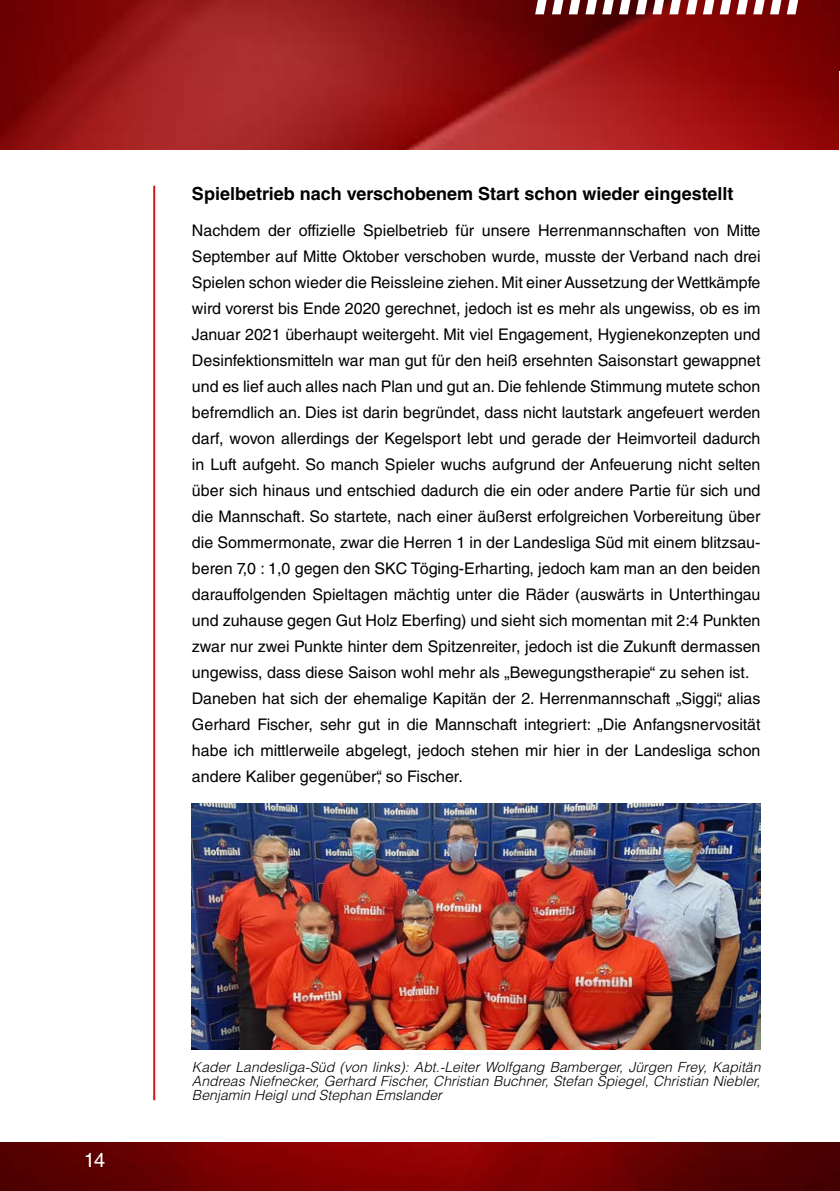
<style>
.page{position:relative;width:840px;height:1191px;background:#fff}
.page>*{position:absolute;margin:0;border:0;box-sizing:border-box;transform-origin:0 0}
.t1{font:20px "Helvetica LT Std";color:#fff}
.t2{font:700 18px "Helvetica LT Std";color:#000}
.t3{font:16px/26px "Helvetica LT Std";color:#000}
.t4{font:italic 300 14px/14px "Helvetica LT Std";color:#000;text-align:justify}
</style>
<div class="page">
<img style="left:0;top:0;width:839px;height:149px">
<img style="left:0;top:1142px;width:839px;height:49px">
<svg style="left:535px;top:0;width:44px;height:14px"></svg>
<svg style="left:585px;top:0;width:11px;height:14px"></svg>
<svg style="left:602px;top:0;width:61px;height:14px"></svg>
<svg style="left:669px;top:0;width:61px;height:14px"></svg>
<svg style="left:736px;top:0;width:61px;height:14px"></svg>
<hr style="left:153px;top:186px;width:2px;height:914px;background:#cd171a">
<img style="left:192px;top:804px;width:568px;height:245px">
<p class="t2" style="left:192px;top:183px;width:543px">Spielbetrieb nach verschobenem Start schon wieder eingestellt</p>
<p class="t3" style="left:192px;top:217px;width:569px">Nachdem der offizielle Spielbetrieb für unsere Herrenmannschaften von Mitte September auf Mitte Oktober verschoben wurde, musste der Verband nach drei Spielen schon wieder die Reissleine ziehen. Mit einer Aussetzung der Wettkämpfe wird vorerst bis Ende 2020 gerechnet, jedoch ist es mehr als ungewiss, ob es im Januar 2021 überhaupt weitergeht. Mit viel Engagement, Hygienekonzepten und Desinfektionsmitteln war man gut für den heiß ersehnten Saisonstart gewappnet und es lief auch alles nach Plan und gut an. Die fehlende Stimmung mutete schon befremdlich an. Dies ist darin begründet, dass nicht lautstark angefeuert werden darf, wovon allerdings der Kegelsport lebt und gerade der Heimvorteil dadurch in Luft aufgeht. So manch Spieler wuchs aufgrund der Anfeuerung nicht selten über sich hinaus und entschied dadurch die ein oder andere Partie für sich und die Mannschaft. So startete, nach einer äußerst erfolgreichen Vorbereitung über die Sommermonate, zwar die Herren 1 in der Landesliga Süd mit einem blitzsau&shy;beren 7,0 : 1,0 gegen den SKC Töging-Erharting, jedoch kam man an den beiden darauffolgenden Spieltagen mächtig unter die Räder (auswärts in Unterthingau und zuhause gegen Gut Holz Eberfing) und sieht sich momentan mit 2:4 Punkten zwar nur zwei Punkte hinter dem Spitzenreiter, jedoch ist die Zukunft dermassen ungewiss, dass diese Saison wohl mehr als „Bewegungstherapie“ zu sehen ist.<br>Daneben hat sich der ehemalige Kapitän der 2. Herrenmannschaft „Siggi“, alias Gerhard Fischer, sehr gut in die Mannschaft integriert: „Die Anfangsnervosität habe ich mittlerweile abgelegt, jedoch stehen mir hier in der Landesliga schon andere Kaliber gegenüber“, so Fischer.</p>
<p class="t1" style="left:84px;top:1148px;width:23px">14</p>
<p class="t4" style="left:192px;top:1060px;width:569px">Kader Landesliga-Süd (von links): Abt.-Leiter Wolfgang Bamberger, Jürgen Frey, Kapitän Andreas Niefnecker, Gerhard Fischer, Christian Buchner, Stefan Spiegel, Christian Niebler, Benjamin Heigl und Stephan Emslander</p>
</div>
